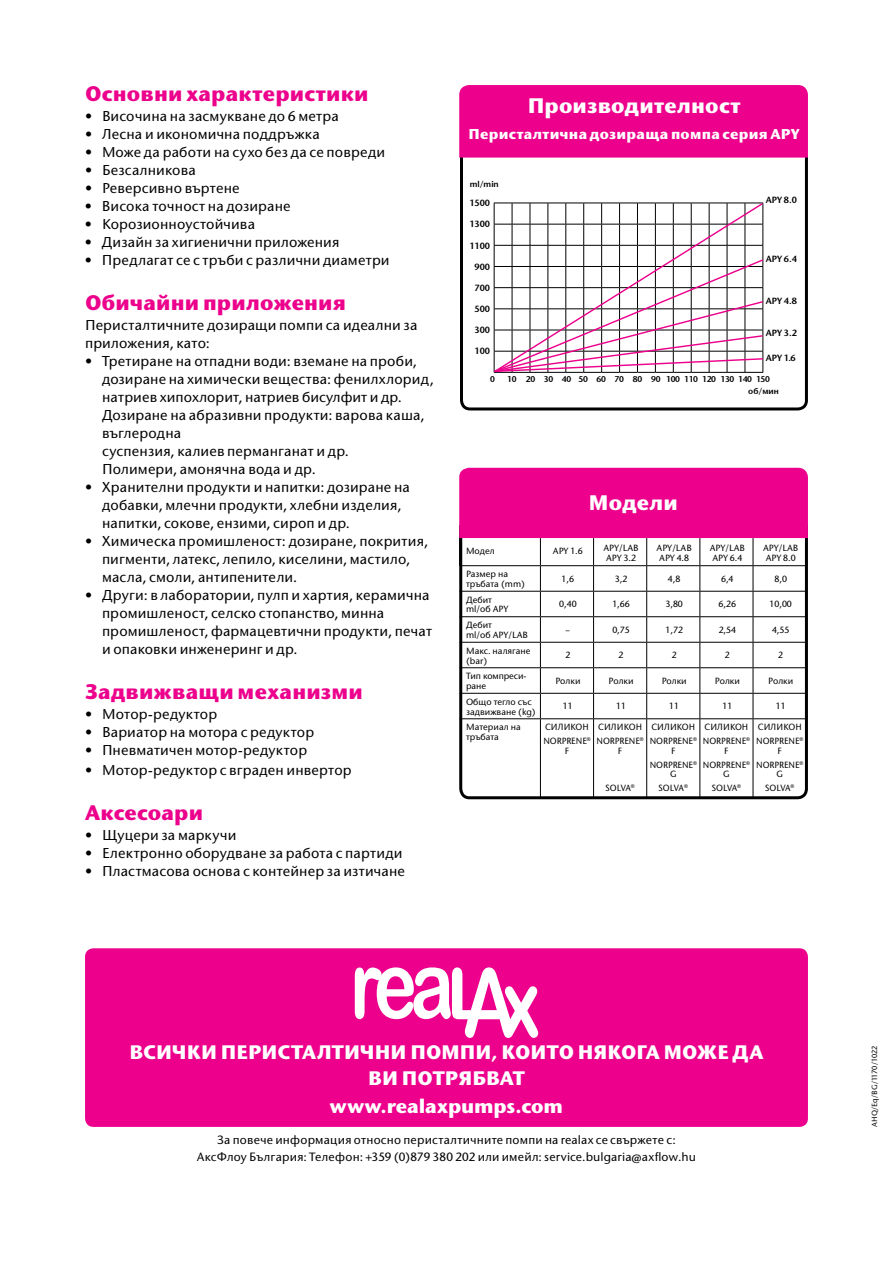
<style>
.page{position:relative;width:893px;height:1263px;background:#fff}
.page>*{position:absolute;margin:0;border:0;box-sizing:border-box;transform-origin:0 0}
.t1{font:700 21px "Stone Sans ITC";letter-spacing:.01em;color:#ec008c}
.t2{font:700 21px "Stone Sans ITC";letter-spacing:.015em;color:#fff}
.t3{font:700 19.5px/25.5px "Stone Sans ITC";letter-spacing:.005em;color:#fff;text-align:center}
.t4{font:500 14.25px/18px "Stone Sans ITC";letter-spacing:.01em;color:#000}
.t5{font:700 14.25px "Stone Sans ITC";letter-spacing:.02em;color:#fff}
.t6{font:500 12px/16.5px "Stone Sans ITC";letter-spacing:.015em;color:#000;text-align:center}
.t7{font:500 9px/9.8px "Stone Sans ITC";color:#000}
.t8{font:500 9px/14px "Stone Sans ITC";color:#000;text-align:center;scale:.95 1}
.t9{font:600 9px "Stone Sans ITC";color:#000}
.t10{font:600 8.4px "Stone Sans ITC";letter-spacing:-.03em;color:#000}
.t11{font:500 7.5px "Stone Sans ITC";letter-spacing:.02em;color:#000}
</style>
<div class="page">
<svg style="left:460px;top:159px;width:348px;height:252px"></svg>
<div style="left:459px;top:85px;width:349px;height:74px;background:#ec008c"></div>
<svg style="left:493px;top:203px;width:271px;height:170px"></svg>
<svg style="left:459px;top:718px;width:349px;height:82px"></svg>
<hr style="left:753px;top:719px;width:1px;height:78px;background:#000">
<hr style="left:540px;top:719px;width:1px;height:78px;background:#000">
<hr style="left:593px;top:719px;width:1px;height:78px;background:#000">
<hr style="left:646px;top:719px;width:1px;height:78px;background:#000">
<hr style="left:699px;top:719px;width:1px;height:78px;background:#000">
<hr style="left:460px;top:718px;width:80px;height:1px;background:#000">
<hr style="left:540px;top:718px;width:54px;height:1px;background:#000">
<hr style="left:594px;top:718px;width:53px;height:1px;background:#000">
<hr style="left:647px;top:718px;width:53px;height:1px;background:#000">
<hr style="left:700px;top:718px;width:53px;height:1px;background:#000">
<hr style="left:753px;top:718px;width:53px;height:1px;background:#000">
<svg style="left:459px;top:467px;width:349px;height:251px"></svg>
<div style="left:85px;top:948px;width:723px;height:179px;background:#ec008c;border-radius:9px"></div>
<svg style="left:355px;top:967px;width:183px;height:71px"></svg>
<h1 class="t1" style="left:85px;top:79px;width:285px">Основни характеристики</h1>
<p class="t4" style="left:85px;top:107px;width:255px">• ВИСОЧИНА НА ЗАСМУКВАНЕ ДО 6 МЕТРА</p>
<p class="t4" style="left:85px;top:125px;width:236px">• ЛЕСНА И ИКОНОМИЧНА ПОДДРЪЖКА</p>
<p class="t4" style="left:85px;top:143px;width:302px">• МОЖЕ ДА РАБОТИ НА СУХО БЕЗ ДА СЕ ПОВРЕДИ</p>
<p class="t4" style="left:85px;top:161px;width:112px">• БЕЗСАЛНИКОВА</p>
<p class="t4" style="left:85px;top:179px;width:156px">• РЕВЕРСИВНО ВЪРТЕНЕ</p>
<p class="t4" style="left:85px;top:197px;width:207px">• ВИСОКА ТОЧНОСТ НА ДОЗИРАНЕ</p>
<p class="t4" style="left:85px;top:215px;width:172px">• КОРОЗИОННОУСТОЙЧИВА</p>
<p class="t4" style="left:85px;top:233px;width:256px">• ДИЗАЙН ЗА ХИГИЕНИЧНИ ПРИЛОЖЕНИЯ</p>
<p class="t4" style="left:85px;top:251px;width:306px">• ПРЕДЛАГАТ СЕ С ТРЪБИ С РАЗЛИЧНИ ДИАМЕТРИ</p>
<h1 class="t1" style="left:85px;top:288px;width:263px">Обичайни приложения</h1>
<p class="t4" style="left:85px;top:316px;width:334px">ПЕРИСТАЛТИЧНИТЕ ДОЗИРАЩИ ПОМПИ СА ИДЕАЛНИ ЗА<br>ПРИЛОЖЕНИЯ, КАТО:</p>
<p class="t4" style="left:102px;top:352px;width:333px;text-indent:-17px">• ТРЕТИРАНЕ НА ОТПАДНИ ВОДИ: ВЗЕМАНЕ НА ПРОБИ, ДОЗИРАНЕ НА ХИМИЧЕСКИ ВЕЩЕСТВА: ФЕНИЛХЛОРИД, НАТРИЕВ ХИПОХЛОРИТ, НАТРИЕВ БИСУЛФИТ И ДР.<br>ДОЗИРАНЕ НА АБРАЗИВНИ ПРОДУКТИ: ВАРОВА КАША, ВЪГЛЕРОДНА<br>СУСПЕНЗИЯ, КАЛИЕВ ПЕРМАНГАНАТ И ДР.<br>ПОЛИМЕРИ, АМОНЯЧНА ВОДА И ДР.</p>
<p class="t4" style="left:102px;top:478px;width:309px;text-indent:-17px">• ХРАНИТЕЛНИ ПРОДУКТИ И НАПИТКИ: ДОЗИРАНЕ НА<br>ДОБАВКИ, МЛЕЧНИ ПРОДУКТИ, ХЛЕБНИ ИЗДЕЛИЯ,<br>НАПИТКИ, СОКОВЕ, ЕНЗИМИ, СИРОП И ДР.</p>
<p class="t4" style="left:102px;top:532px;width:328px;text-indent:-17px">• ХИМИЧЕСКА ПРОМИШЛЕНОСТ: ДОЗИРАНЕ, ПОКРИТИЯ,<br>ПИГМЕНТИ, ЛАТЕКС, ЛЕПИЛО, КИСЕЛИНИ, МАСТИЛО,<br>МАСЛА, СМОЛИ, АНТИПЕНИТЕЛИ.</p>
<p class="t4" style="left:102px;top:586px;width:332px;text-indent:-17px">• ДРУГИ: В ЛАБОРАТОРИИ, ПУЛП И ХАРТИЯ, КЕРАМИЧНА ПРОМИШЛЕНОСТ, СЕЛСКО СТОПАНСТВО, МИННА ПРОМИШЛЕНОСТ, ФАРМАЦЕВТИЧНИ ПРОДУКТИ, ПЕЧАТ И ОПАКОВКИ ИНЖЕНЕРИНГ И ДР.</p>
<h1 class="t1" style="left:85px;top:678px;width:279px">Задвижващи механизми</h1>
<p class="t4" style="left:85px;top:705px;width:134px">• МОТОР-РЕДУКТОР</p>
<p class="t4" style="left:85px;top:723px;width:231px">• ВАРИАТОР НА МОТОРА С РЕДУКТОР</p>
<p class="t4" style="left:85px;top:741px;width:224px">• ПНЕВМАТИЧЕН МОТОР-РЕДУКТОР</p>
<p class="t4" style="left:85px;top:761px;width:268px">• МОТОР-РЕДУКТОР С ВГРАДЕН ИНВЕРТОР</p>
<h1 class="t1" style="left:85px;top:798px;width:120px">Аксесоари</h1>
<p class="t4" style="left:85px;top:826px;width:153px">• ЩУЦЕРИ ЗА МАРКУЧИ</p>
<p class="t4" style="left:85px;top:844px;width:319px">• ЕЛЕКТРОННО ОБОРУДВАНЕ ЗА РАБОТА С ПАРТИДИ</p>
<p class="t4" style="left:85px;top:862px;width:322px">• ПЛАСТМАСОВА ОСНОВА С КОНТЕЙНЕР ЗА ИЗТИЧАНЕ</p>
<h1 class="t2" style="left:528px;top:92px;width:214px">Производителност</h1>
<p class="t5" style="left:469px;top:124px;width:333px">Перисталтична дозираща помпа серия APY</p>
<p class="t10" style="left:470px;top:178px;width:31px">ml/min</p>
<p class="t9" style="left:469px;top:197px;width:22px">1500</p>
<p class="t9" style="left:469px;top:218px;width:22px">1300</p>
<p class="t9" style="left:469px;top:240px;width:22px">1100</p>
<p class="t9" style="left:474px;top:261px;width:17px">900</p>
<p class="t9" style="left:474px;top:282px;width:17px">700</p>
<p class="t9" style="left:474px;top:303px;width:17px">500</p>
<p class="t9" style="left:474px;top:324px;width:17px">300</p>
<p class="t9" style="left:474px;top:345px;width:17px">100</p>
<p class="t9" style="left:766px;top:194px;width:33px">APY 8.0</p>
<p class="t9" style="left:766px;top:253px;width:33px">APY 6.4</p>
<p class="t9" style="left:766px;top:295px;width:33px">APY 4.8</p>
<p class="t9" style="left:766px;top:327px;width:33px">APY 3.2</p>
<p class="t9" style="left:766px;top:352px;width:31px">APY 1.6</p>
<p class="t10" style="left:490px;top:374px;width:6px">0</p>
<p class="t10" style="left:507px;top:374px;width:264px">10 20 30 40 50 60 70 80 90 100 110 120 130 140 150</p>
<h1 class="t2" style="left:589px;top:489px;width:91px">Модели</h1>
<p class="t10" style="left:748px;top:386px;width:32px">об/мин</p>
<p class="t7" style="left:466px;top:546px;width:30px">МОДЕЛ</p>
<p class="t7" style="left:553px;top:546px;width:31px">APY 1.6</p>
<p class="t7" style="left:603px;top:543px;width:37px">APY/LAB<br>APY 3.2</p>
<p class="t7" style="left:657px;top:543px;width:37px">APY/LAB<br>APY 4.8</p>
<p class="t7" style="left:710px;top:543px;width:37px">APY/LAB<br>APY 6.4</p>
<p class="t7" style="left:763px;top:543px;width:37px">APY/LAB<br>APY 8.0</p>
<p class="t7" style="left:466px;top:569px;width:61px">РАЗМЕР НА<br>ТРЪБАТА (MM)</p>
<p class="t7" style="left:562px;top:574px;width:14px">1,6</p>
<p class="t7" style="left:615px;top:574px;width:14px">3,2</p>
<p class="t7" style="left:668px;top:574px;width:14px">4,8</p>
<p class="t7" style="left:721px;top:574px;width:14px">6,4</p>
<p class="t7" style="left:774px;top:574px;width:14px">8,0</p>
<p class="t7" style="left:466px;top:595px;width:44px">ДЕБИТ<br>ML/ОБ APY</p>
<p class="t7" style="left:559px;top:599px;width:19px">0,40</p>
<p class="t7" style="left:612px;top:599px;width:19px">1,66</p>
<p class="t7" style="left:665px;top:599px;width:19px">3,80</p>
<p class="t7" style="left:719px;top:599px;width:19px">6,26</p>
<p class="t7" style="left:769px;top:599px;width:24px">10,00</p>
<p class="t7" style="left:466px;top:620px;width:63px">ДЕБИТ<br>ML/ОБ APY/LAB</p>
<p class="t7" style="left:566px;top:625px;width:6px">–</p>
<p class="t7" style="left:612px;top:625px;width:19px">0,75</p>
<p class="t7" style="left:665px;top:625px;width:19px">1,72</p>
<p class="t7" style="left:719px;top:625px;width:19px">2,54</p>
<p class="t7" style="left:772px;top:625px;width:19px">4,55</p>
<p class="t7" style="left:466px;top:646px;width:66px">МАКС. НАЛЯГАНЕ (BAR)</p>
<p class="t7" style="left:565px;top:650px;width:6px">2</p>
<p class="t7" style="left:619px;top:650px;width:6px">2</p>
<p class="t7" style="left:672px;top:650px;width:6px">2</p>
<p class="t7" style="left:725px;top:650px;width:6px">2</p>
<p class="t7" style="left:778px;top:650px;width:6px">2</p>
<p class="t7" style="left:466px;top:671px;width:62px">ТИП КОМПРЕСИ-<br>РАНЕ</p>
<p class="t7" style="left:555px;top:676px;width:27px">РОЛКИ</p>
<p class="t7" style="left:608px;top:676px;width:27px">РОЛКИ</p>
<p class="t7" style="left:662px;top:676px;width:27px">РОЛКИ</p>
<p class="t7" style="left:715px;top:676px;width:27px">РОЛКИ</p>
<p class="t7" style="left:768px;top:676px;width:27px">РОЛКИ</p>
<p class="t7" style="left:466px;top:697px;width:71px">ОБЩО ТЕГЛО СЪС<br>ЗАДВИЖВАНЕ (KG)</p>
<p class="t7" style="left:563px;top:701px;width:11px">11</p>
<p class="t7" style="left:616px;top:701px;width:11px">11</p>
<p class="t7" style="left:669px;top:701px;width:11px">11</p>
<p class="t7" style="left:722px;top:701px;width:11px">11</p>
<p class="t7" style="left:776px;top:701px;width:11px">11</p>
<p class="t7" style="left:466px;top:722px;width:56px">МАТЕРИАЛ НА<br>ТРЪБАТА</p>
<p class="t8" style="left:543px;top:720px;width:51px;text-align:left">СИЛИКОН<br>NORPRENE<sup>®</sup></p>
<p class="t8" style="left:565px;top:743px;width:6px">F</p>
<p class="t8" style="left:597px;top:720px;width:51px;text-align:left">СИЛИКОН<br>NORPRENE<sup>®</sup></p>
<p class="t8" style="left:618px;top:743px;width:6px">F</p>
<p class="t8" style="left:605px;top:781px;width:32px">SOLVA<sup>®</sup></p>
<p class="t8" style="left:650px;top:720px;width:51px;text-align:left">СИЛИКОН<br>NORPRENE<sup>®</sup></p>
<p class="t8" style="left:650px;top:743px;width:51px">F<br>NORPRENE<sup>®</sup></p>
<p class="t8" style="left:659px;top:767px;width:32px">G<br>SOLVA<sup>®</sup></p>
<p class="t8" style="left:703px;top:720px;width:51px;text-align:left">СИЛИКОН<br>NORPRENE<sup>®</sup></p>
<p class="t8" style="left:703px;top:743px;width:51px">F<br>NORPRENE<sup>®</sup></p>
<p class="t8" style="left:712px;top:767px;width:32px">G<br>SOLVA<sup>®</sup></p>
<p class="t8" style="left:756px;top:720px;width:51px;text-align:left">СИЛИКОН<br>NORPRENE<sup>®</sup></p>
<p class="t8" style="left:756px;top:743px;width:51px">F<br>NORPRENE<sup>®</sup></p>
<p class="t8" style="left:765px;top:767px;width:32px">G<br>SOLVA<sup>®</sup></p>
<h2 class="t3" style="left:129px;top:1039px;width:636px">всички п еристалтични помп и, които някога може да ви потрябват</h2>
<h2 class="t3" style="left:330px;top:1093px;width:235px">www.realaxpumps.com</h2>
<p class="t6" style="left:197px;top:1132px;width:501px">ЗА ПОВЕЧЕ ИНФОРМАЦИЯ ОТНОСНО ПЕРИСТАЛТИЧНИТЕ ПОМПИ НА REALAX СЕ СВЪРЖЕТЕ С:<br>АКСФЛОУ БЪЛГАРИЯ: ТЕЛЕФОН: +359 (0)879 380 202 ИЛИ ИМЕЙЛ: SERVICE.BULGARIA@AXFLOW.HU</p>
<p class="t11" style="left:870px;top:1127px;width:83px;rotate:-90deg">AHQ/EQ/BG/1170/1022</p>
</div>
